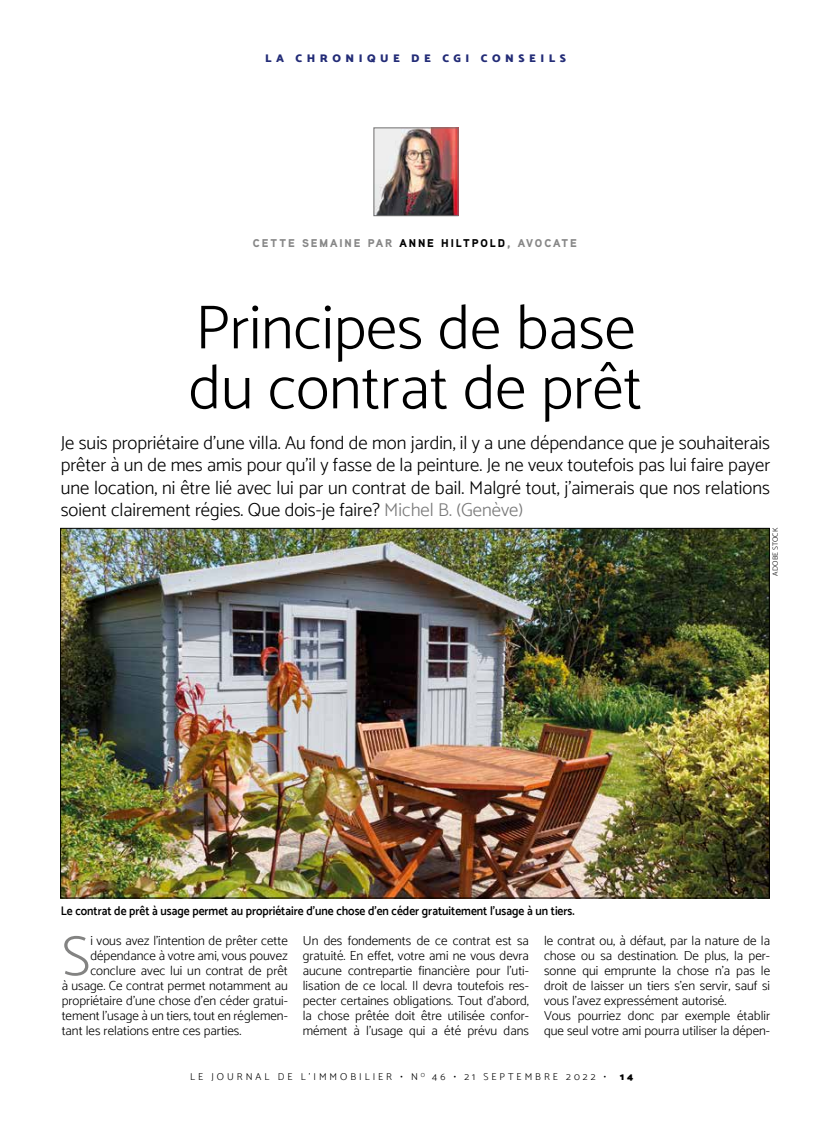
<style>
.page{position:relative;width:830px;height:1134px;background:#fff}
.page>*{position:absolute;margin:0;border:0;box-sizing:border-box;transform-origin:0 0}
.t1{font:300 62.5px/60px "Catamaran";color:#000}
.t2{font:300 56.38px "Catamaran";color:#838382}
.t3{font:300 18.75px/22.5px "Catamaran";color:#000;text-align:justify}
.t4{font:300 13.12px/15px "Catamaran";color:#000;text-align:justify}
.t5{font:600 12.5px "Catamaran";color:#000;scale:.92 1}
.t6{font:900 11.25px "Aaux Pro";letter-spacing:.17em;color:#878787}
.t7{font:900 11.25px "Catamaran";letter-spacing:.4em;color:#232c77}
.t8{font:300 10px "Catamaran";letter-spacing:.3em;color:#000}
.t9{font:900 10px "Catamaran";color:#000}
.t10{font:300 7.5px "Catamaran";letter-spacing:.01em;color:#000}
.s1{color:#000}
.s2{color:#797979}
</style>
<div class="page">
<img style="left:375px;top:130px;width:81px;height:84px">
<div style="left:373px;top:128px;width:85px;height:88px;border:1px solid #747373"></div>
<img style="left:62px;top:530px;width:705px;height:366px">
<p class="t7" style="left:265px;top:51px;width:302px">LA CHRONIQUE DE CGI CONSEILS</p>
<p class="t6" style="left:253px;top:236px;width:325px">CETTE SEMAINE PAR <span class="s1">ANNE HILTPOLD</span>, AVOCATE</p>
<h1 class="t1" style="left:189px;top:297px;width:454px">Principes de base du contrat de prêt</h1>
<p class="t3" style="left:61px;top:431px;width:710px">Je suis propriétaire d’une villa. Au fond de mon jardin, il y a une dépendance que je souhaiterais prêter à un de mes amis pour qu’il y fasse de la peinture. Je ne veux toutefois pas lui faire payer une location, ni être lié avec lui par un contrat de bail. Malgré tout, j’aimerais que nos relations soient clairement régies. Que dois-je faire? <span class="s2">Michel B. (Genève)</span></p>
<p class="t5" style="left:61px;top:903px;width:560px">Le contrat de prêt à usage permet au propriétaire d’une chose d’en céder gratuitement l’usage à un tiers.</p>
<p class="t10" style="left:770px;top:576px;width:49px;rotate:-90deg">ADOBE STOCK</p>
<h2 class="t2" style="left:62px;top:923px;width:30px">S</h2>
<p class="t4" style="left:90px;top:933px;width:199px">i vous avez l’intention de prêter cette</p>
<p class="t4" style="left:90px;top:948px;width:199px">dépendance à votre ami, vous pouvez</p>
<p class="t4" style="left:90px;top:963px;width:199px">conclure avec lui un contrat de prêt</p>
<p class="t4" style="left:62px;top:978px;width:227px">à usage. Ce contrat permet notamment au</p>
<p class="t4" style="left:62px;top:993px;width:227px">propriétaire d’une chose d’en céder gratui-</p>
<p class="t4" style="left:62px;top:1008px;width:227px">tement l’usage à un tiers, tout en réglemen-</p>
<p class="t4" style="left:62px;top:1023px;width:181px">tant les relations entre ces parties.</p>
<p class="t4" style="left:303px;top:933px;width:227px">Un des fondements de ce contrat est sa gratuité. En effet, votre ami ne vous devra aucune contrepartie financière pour l’uti&shy;lisation de ce local. Il devra toutefois res&shy;pecter certaines obligations. Tout d’abord, la chose prêtée doit être utilisée confor&shy;mément à l’usage qui a été prévu dans</p>
<p class="t4" style="left:543px;top:933px;width:227px;text-align:left">le contrat ou, à défaut, par la nature de la chose ou sa destination. De plus, la per&shy;sonne qui emprunte la chose n’a pas le droit de laisser un tiers s’en servir, sauf si vous l’avez expressément autorisé.<br>Vous pourriez donc par exemple établir que seul votre ami pourra utiliser la dépen-</p>
<p class="t8" style="left:190px;top:1071px;width:417px">LE JOURNAL DE L’IMMOBILIER • N <sup>O</sup> 46 • 21 SEPTEMBRE 2022 •</p>
<p class="t9" style="left:619px;top:1071px;width:15px">1 4</p>
</div>
